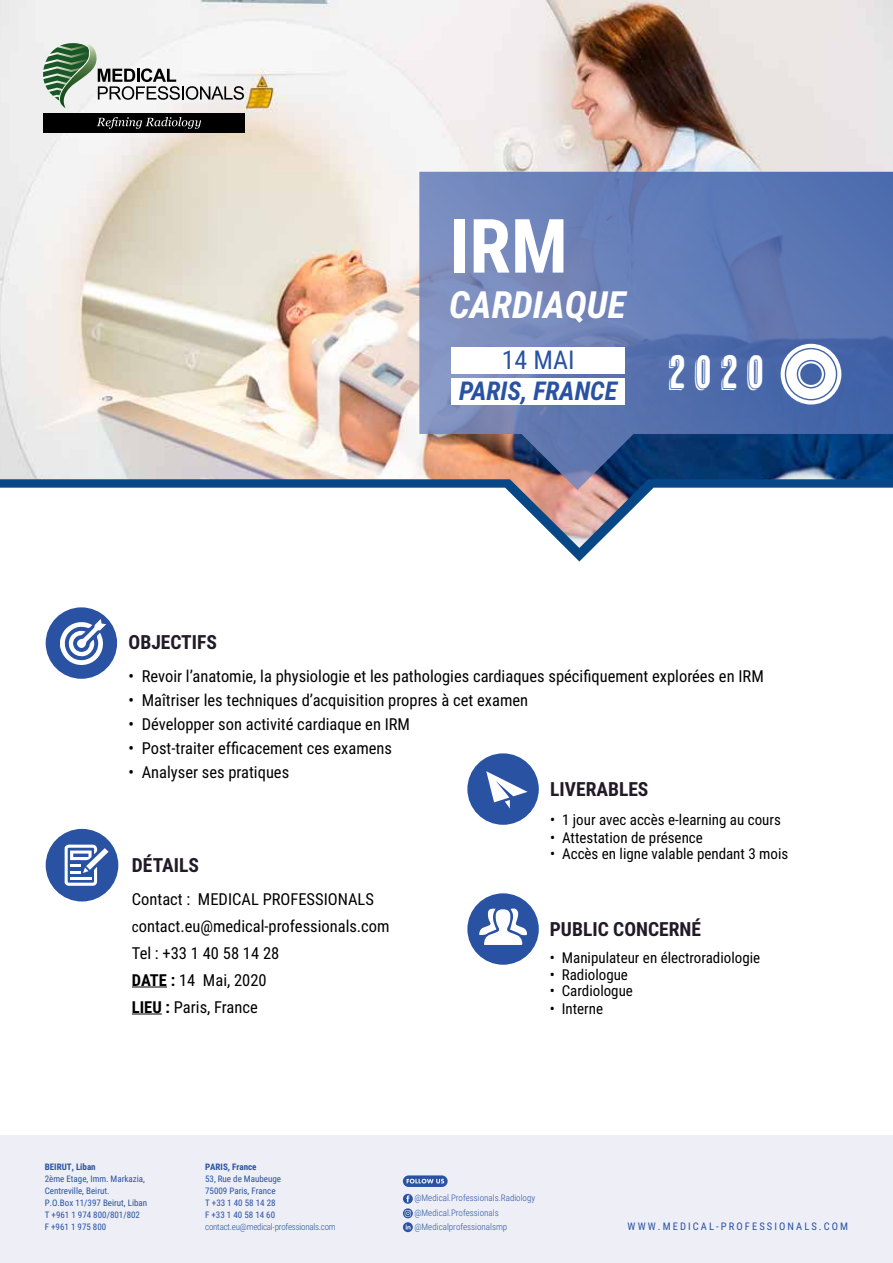
<style>
.page{position:relative;width:893px;height:1263px;background:#fff}
.page>*{position:absolute;margin:0;border:0;box-sizing:border-box;transform-origin:0 0}
.t1{font:700 75px "Roboto Condensed";color:#fff}
.t2{font:46.65px "Cheap Pine";color:#fff}
.t3{font:italic 700 37.5px "Roboto Condensed";color:#fff}
.t4{font:italic 700 25.95px "Roboto Condensed";color:#2952a3}
.t5{font:25.95px "Roboto Condensed";color:#2952a3}
.t6{font:700 19.5px "Roboto Condensed";color:#221a28}
.t7{font:16.5px/27px "Roboto Condensed";color:#000}
.t8{font:15px "Roboto Condensed";color:#000}
.t9{font:10.5px "Roboto Condensed";letter-spacing:.2em;color:#2952a3}
.t10{font:9px/12px "Roboto Condensed";color:#2952a3}
.t11{font:300 9px/14.1px "Roboto Condensed";color:#2952a3}
.t12{font:300 9px "Roboto Condensed";letter-spacing:-.025em;color:#2952a3}
.t13{font:700 9px "Roboto Condensed";color:#2952a3}
.s1{font-size:15px}
.s2{font-weight:700}
</style>
<div class="page">
<div style="left:46px;top:607px;width:71px;height:72px;background:#2952a3;border-radius:50%"></div>
<svg style="left:60px;top:619px;width:46px;height:46px"></svg>
<svg style="left:467px;top:893px;width:72px;height:72px"></svg>
<svg style="left:467px;top:753px;width:72px;height:72px"></svg>
<div style="left:46px;top:829px;width:72px;height:72px;background:#2952a3;border-radius:50%"></div>
<svg style="left:86px;top:848px;width:23px;height:22px"></svg>
<svg style="left:65px;top:844px;width:32px;height:42px"></svg>
<div style="left:0;top:1136px;width:893px;height:127px;background:#edeef6"></div>
<svg style="left:403px;top:1175px;width:45px;height:12px"></svg>
<svg style="left:403px;top:1194px;width:10px;height:38px"></svg>
<img style="left:0;top:0;width:893px;height:548px">
<svg style="left:419px;top:172px;width:474px;height:318px;background:#5e75ab"></svg>
<svg style="left:35px;top:41px;width:209px;height:67px"></svg>
<div style="left:44px;top:113px;width:201px;height:20px;background:#000"></div>
<svg style="left:97px;top:117px;width:104px;height:12px"></svg>
<div style="left:451px;top:347px;width:174px;height:26px;background:#fff"></div>
<div style="left:451px;top:378px;width:174px;height:27px;background:#fff"></div>
<svg style="left:781px;top:344px;width:60px;height:60px"></svg>
<hr style="left:132px;top:986px;width:35px;height:1px;background:#000">
<hr style="left:132px;top:1013px;width:30px;height:1px;background:#000">
<h1 class="t1" style="left:449px;top:193px;width:120px">IRM</h1>
<h3 class="t3" style="left:449px;top:278px;width:178px">CARDIAQUE</h3>
<h3 class="t5" style="left:502px;top:341px;width:74px">14 MAI</h3>
<h3 class="t4" style="left:459px;top:372px;width:159px">PARIS, FRANCE</h3>
<h2 class="t2" style="left:669px;top:346px;width:97px">2 0 2 0</h2>
<p class="t6" style="left:129px;top:628px;width:90px">OBJECTIFS</p>
<p class="t7" style="left:129px;top:662px;width:637px">• Revoir l’anatomie, la physiologie et les pathologies cardiaques spécifiquement explorées en IRM</p>
<p class="t7" style="left:129px;top:686px;width:401px">• Maîtriser les techniques d’acquisition propres à cet examen</p>
<p class="t7" style="left:129px;top:710px;width:283px">• Développer son activité cardiaque en IRM</p>
<p class="t7" style="left:129px;top:734px;width:265px">• Post-traiter efficacement ces examens</p>
<p class="t7" style="left:129px;top:758px;width:162px">• Analyser ses pratiques</p>
<p class="t6" style="left:550px;top:775px;width:100px">LIVERABLES</p>
<p class="t8" style="left:550px;top:809px;width:232px">• 1 jour avec accès e-learning au cours</p>
<p class="t8" style="left:550px;top:827px;width:154px">• Attestation de présence</p>
<p class="t8" style="left:550px;top:843px;width:240px">• Accès en ligne valable pendant 3 mois</p>
<p class="t6" style="left:132px;top:851px;width:69px">DÉTAILS</p>
<p class="t7" style="left:132px;top:885px;width:259px">Contact : MEDICAL PROFESSIONALS <span class="s1">c</span>ontact.eu@medical-professionals.com<br>Tel : +33 1 40 58 14 28<br><span class="s2">DATE :</span> 14 Mai, 2020<br><span class="s2">LIEU :</span> Paris, France</p>
<p class="t6" style="left:550px;top:915px;width:153px">PUBLIC CONCERNÉ</p>
<p class="t8" style="left:550px;top:947px;width:212px">• Manipulateur en électroradiologie</p>
<p class="t8" style="left:550px;top:964px;width:80px">• Radiologue</p>
<p class="t8" style="left:550px;top:980px;width:85px">• Cardiologue</p>
<p class="t8" style="left:550px;top:998px;width:55px">• Interne</p>
<p class="t13" style="left:45px;top:1161px;width:52px">BEIRUT, Liban</p>
<p class="t10" style="left:45px;top:1173px;width:104px">2ème Etage, Imm. Markazia,<br>Centreville, Beirut.<br>P.O.Box 11/397 Beirut, Liban<br>T +961 1 974 800/801/802<br>F +961 1 975 800</p>
<p class="t13" style="left:205px;top:1161px;width:53px">PARIS, France</p>
<p class="t10" style="left:205px;top:1173px;width:77px">53, Rue de Maubeuge<br>75009 Paris, France<br>T +33 1 40 58 14 28<br>F +33 1 40 58 14 60</p>
<p class="t12" style="left:205px;top:1221px;width:132px">contact.eu@medical-professionals.com</p>
<p class="t11" style="left:414px;top:1191px;width:122px">@Medical.Professionals.Radiology @Medical.Professionals</p>
<p class="t11" style="left:414px;top:1219px;width:94px">@Medicalprofessionalsmp</p>
<p class="t9" style="left:628px;top:1218px;width:222px">WWW.MEDICAL-PROFESSIONALS.COM</p>
</div>
